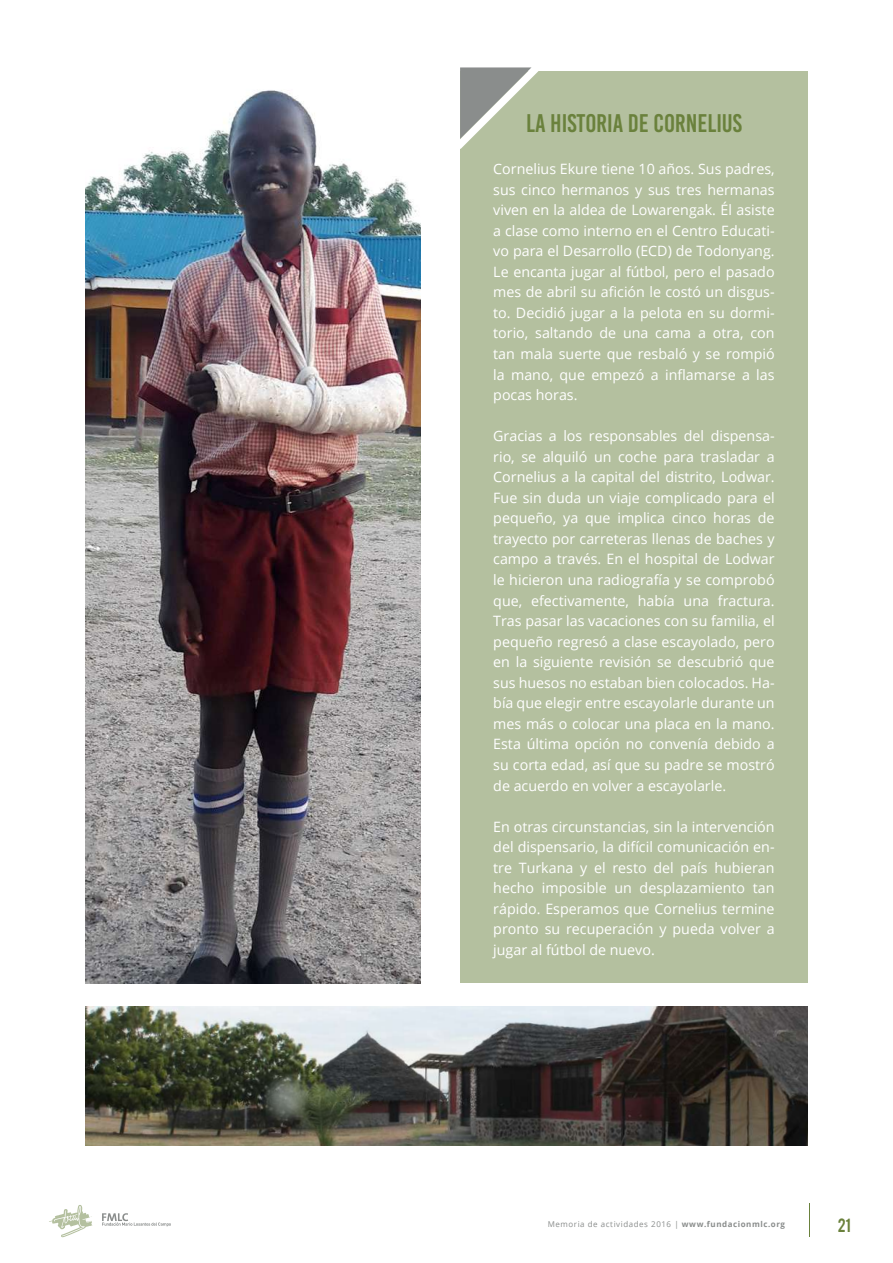
<style>
.page{position:relative;width:893px;height:1263px;background:#fff}
.page>*{position:absolute;margin:0;border:0;box-sizing:border-box;transform-origin:0 0}
.t1{font:25.5px "Bebas Kai";color:#6a813c}
.t2{font:15px "Bebas";color:#6a813c}
.t3{font:14.25px/20.5px "Open Sans";color:#fff;text-align:justify}
.t4{font:7.95px "Open Sans";letter-spacing:.07em;color:#8a8d8c}
.s1{font-weight:700}
</style>
<div class="page">
<hr style="left:809px;top:1203px;width:1px;height:34px;background:#6a813c">
<svg style="left:49px;top:1205px;width:43px;height:32px"></svg>
<svg style="left:102px;top:1213px;width:69px;height:13px"></svg>
<div style="left:460px;top:71px;width:347px;height:912px;background:#b4c09f"></div>
<img style="left:85px;top:90px;width:336px;height:893px">
<svg style="left:460px;top:67px;width:79px;height:82px"></svg>
<img style="left:85px;top:1007px;width:723px;height:138px">
<h1 class="t1" style="left:526px;top:109px;width:217px">LA HISTORIA DE CORNELIUS</h1>
<p class="t3" style="left:493px;top:158px;width:283px">Cornelius Ekure tiene 10 años. Sus padres, sus cinco hermanos y sus tres hermanas viven en la aldea de Lowarengak. Él asiste a clase como interno en el Centro Educati&shy;vo para el Desarrollo (ECD) de Todonyang.<br>Le encanta jugar al fútbol, pero el pasado mes de abril su afición le costó un disgus&shy;to. Decidió jugar a la pelota en su dormi&shy;torio, saltando de una cama a otra, con tan mala suerte que resbaló y se rompió la mano, que empezó a inflamarse a las pocas horas.</p>
<p class="t3" style="left:493px;top:425px;width:283px">Gracias a los responsables del dispensa&shy;rio, se alquiló un coche para trasladar a Cornelius a la capital del distrito, Lodwar.<br>Fue sin duda un viaje complicado para el pequeño, ya que implica cinco horas de trayecto por carreteras llenas de baches y campo a través. En el hospital de Lodwar le hicieron una radiografía y se comprobó que, efectivamente, había una fractura.<br>Tras pasar las vacaciones con su familia, el pequeño regresó a clase escayolado, pero en la siguiente revisión se descubrió que sus huesos no estaban bien colocados. Ha&shy;bía que elegir entre escayolarle durante un mes más o colocar una placa en la mano.<br>Esta última opción no convenía debido a su corta edad, así que su padre se mostró de acuerdo en volver a escayolarle.</p>
<p class="t3" style="left:493px;top:816px;width:283px">En otras circunstancias, sin la intervención del dispensario, la difícil comunicación en&shy;tre Turkana y el resto del país hubieran hecho imposible un desplazamiento tan rápido. Esperamos que Cornelius termine pronto su recuperación y pueda volver a jugar al fútbol de nuevo.</p>
<p class="t4" style="left:548px;top:1218px;width:239px">Memoria de actividades 2016 | <span class="s1">www.fundacionmlc.org</span></p>
<p class="t2" style="left:838px;top:1214px;width:14px">21</p>
</div>
